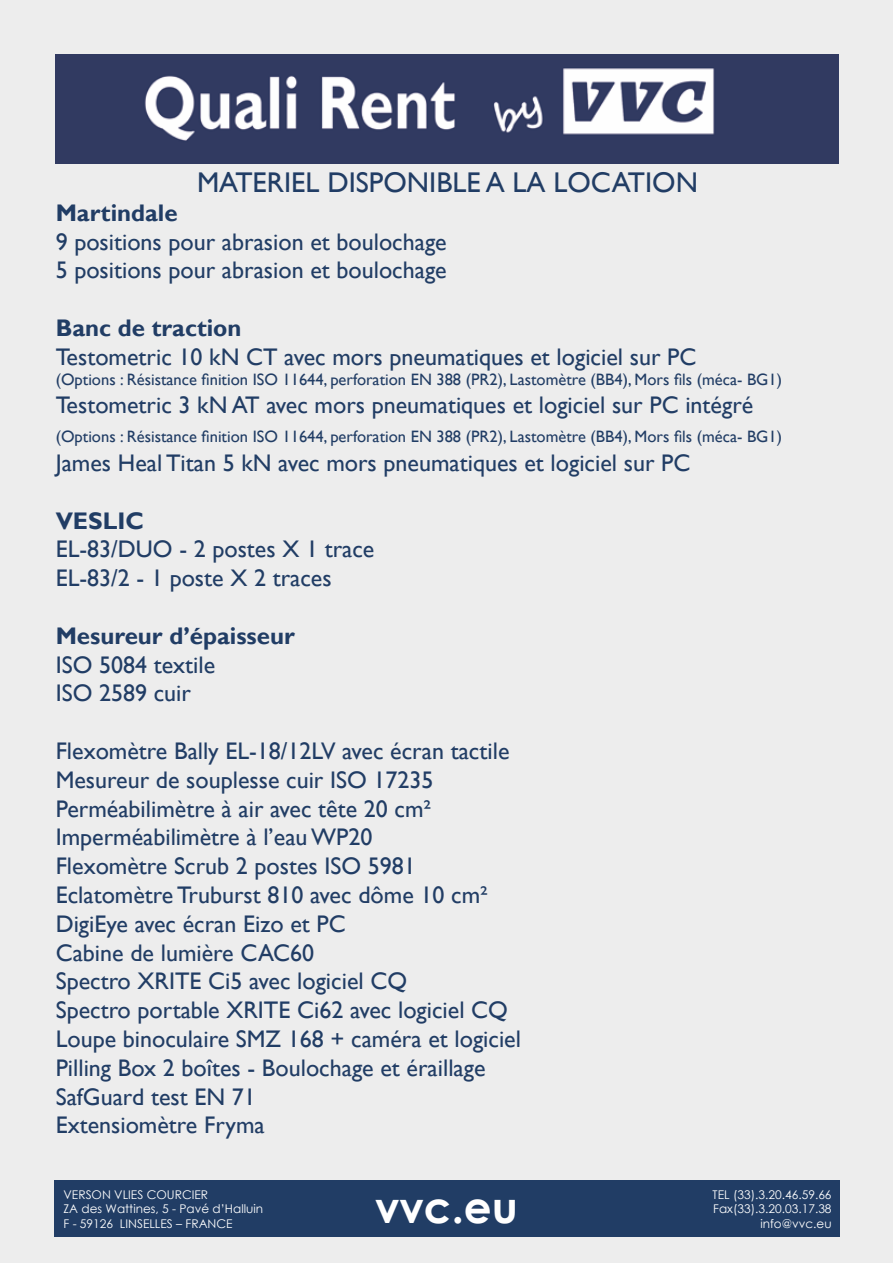
<style>
.page{position:relative;width:893px;height:1263px;background:#ededed}
.page>*{position:absolute;margin:0;border:0;box-sizing:border-box;transform-origin:0 0}
.t1{font:700 43.5px "Century Gothic";color:#fff}
.t2{font:28.5px "Gill Sans";color:#213d65}
.t3{font:24px/28.8px "Gill Sans";color:#213d65}
.t4{font:700 24px "Gill Sans";color:#213d65}
.t5{font:16.5px "Gill Sans";color:#213d65}
.t6{font:12px/14.4px "Century Gothic";color:#fff}
</style>
<div class="page">
<div style="left:54px;top:1181px;width:785px;height:56px;background:#213d65"></div>
<img style="left:56px;top:54px;width:783px;height:109px">
<p class="t2" style="left:197px;top:166px;width:502px">MATERIEL DISPONIBLE A LA LOCATION</p>
<p class="t4" style="left:56px;top:198px;width:123px">Martindale</p>
<p class="t3" style="left:56px;top:227px;width:393px">9 positions pour abrasion et boulochage<br>5 positions pour abrasion et boulochage</p>
<p class="t4" style="left:56px;top:313px;width:187px">Banc de traction</p>
<p class="t3" style="left:56px;top:343px;width:642px">Testometric 10 kN CT avec mors pneumatiques et logiciel sur PC</p>
<p class="t5" style="left:56px;top:369px;width:728px">(Options : Résistance finition ISO 11644, perforation EN 388 (PR2), Lastomètre (BB4), Mors fils (méca- BG1)</p>
<p class="t3" style="left:56px;top:391px;width:699px">Testometric 3 kN AT avec mors pneumatiques et logiciel sur PC intégré</p>
<p class="t5" style="left:56px;top:427px;width:728px">(Options : Résistance finition ISO 11644, perforation EN 388 (PR2), Lastomètre (BB4), Mors fils (méca- BG1)</p>
<p class="t3" style="left:56px;top:449px;width:636px">James Heal Titan 5 kN avec mors pneumatiques et logiciel sur PC</p>
<p class="t4" style="left:56px;top:506px;width:90px">VESLIC</p>
<p class="t3" style="left:56px;top:535px;width:320px">EL-83/DUO - 2 postes X 1 trace<br>EL-83/2 - 1 poste X 2 traces</p>
<p class="t4" style="left:56px;top:621px;width:241px">Mesureur d’épaisseur</p>
<p class="t3" style="left:56px;top:650px;width:161px">ISO 5084 textile<br>ISO 2589 cuir</p>
<p class="t3" style="left:56px;top:737px;width:467px">Flexomètre Bally EL-18/12LV avec écran tactile Mesureur de souplesse cuir ISO 17235<br>Perméabilimètre à air avec tête 20 cm²<br>Imperméabilimètre à l’eau WP20<br>Flexomètre Scrub 2 postes ISO 5981<br>Eclatomètre Truburst 810 avec dôme 10 cm²<br>DigiEye avec écran Eizo et PC<br>Cabine de lumière CAC60<br>Spectro XRITE Ci5 avec logiciel CQ<br>Spectro portable XRITE Ci62 avec logiciel CQ Loupe binoculaire SMZ 168 + caméra et logiciel Pilling Box 2 boîtes - Boulochage et éraillage SafGuard test EN 71<br>Extensiomètre Fryma</p>
<p class="t6" style="left:64px;top:1187px;width:201px">VERSON VLIES COURCIER<br>ZA des Wattines, 5 - Pavé d’Halluin<br>F - 59126 LINSELLES – FRANCE</p>
<p class="t6" style="left:713px;top:1187px;width:121px">TEL (33).3.20.46.59.66<br>Fax(33).3.20.03.17.38</p>
<h1 class="t1" style="left:375px;top:1174px;width:144px">vvc.eu</h1>
<p class="t6" style="left:760px;top:1216px;width:73px">info@vvc.eu</p>
</div>
